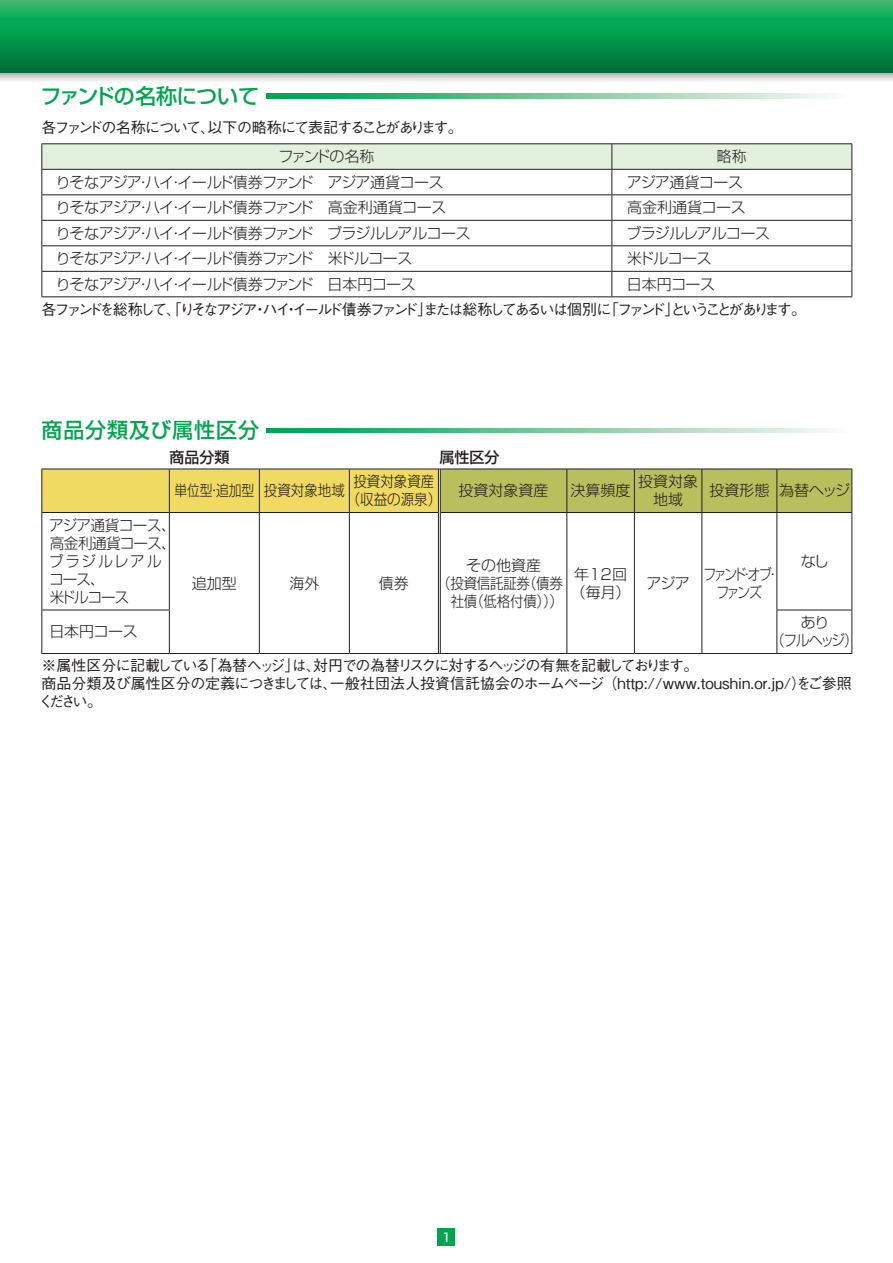
<style>
.page{position:relative;width:893px;height:1263px;background:#fff}
.page>*{position:absolute;margin:0;border:0;box-sizing:border-box;transform-origin:0 0}
.t1{font:500 21px "Shin Go Pr 5";letter-spacing:-.03em;color:#00a54f}
.t2{font:500 21px "Shin Go Pr 5";letter-spacing:.045em;color:#00a54f}
.t3{font:300 15px/18px "Shin Go Pr 5";letter-spacing:-.03em;color:#231f20;text-align:center}
.t4{font:500 15px/18px "Gothic BBB Pr 5";letter-spacing:-.03em;color:#231f20}
.t5{font:500 15px "Gothic BBB Pr 5";letter-spacing:-.18em;color:#231f20}
.t6{font:300 15px "Shin Go Pr 5";letter-spacing:-.05em;color:#231f20}
.t7{font:500 15px "Gothic BBB Pr 5";letter-spacing:-.1em;color:#231f20}
.t8{font:300 15px "Shin Go Pr 5";letter-spacing:-.03em;color:#231f20;scale:.9 1}
.t9{font:300 15px "Shin Go Pr 5";color:#231f20}
.t10{font:300 15px "Shin Go Pr 5";color:#231f20;scale:.85 1}
.t11{font:300 15px/18px "Shin Go Pr 5";color:#231f20;text-align:center;scale:.9 1}
.t12{font:300 15px/18px "Shin Go Pr 5";letter-spacing:-.18em;color:#231f20;text-align:center;scale:.85 1}
.t13{font:500 15px "Shin Go Pr 5";color:#231f20}
.t14{font:300 15px "Shin Go Pr 5";letter-spacing:-.095em;color:#231f20}
.t15{font:500 12px "Shin Go Pr 5";color:#fff}
</style>
<div class="page">
<div style="left:438px;top:1229px;width:17px;height:17px;background:#00a54f"></div>
<div style="left:0;top:0;width:893px;height:84px;background:#231f20;opacity:.5"></div>
<svg style="left:0;top:0;width:893px;height:72px;background:#09984f"></svg>
<svg style="left:266px;top:428px;width:565px;height:5px;background:#74ca9c"></svg>
<svg style="left:42px;top:470px;width:809px;height:42px;background:#d3cc5f"></svg>
<hr style="left:438px;top:469px;width:2px;height:43px;background:#fff">
<hr style="left:41px;top:469px;width:128px;height:1px;background:#231f20">
<hr style="left:41px;top:469px;width:1px;height:43px;background:#231f20">
<hr style="left:169px;top:469px;width:90px;height:1px;background:#231f20">
<hr style="left:169px;top:469px;width:1px;height:43px;background:#231f20">
<hr style="left:259px;top:469px;width:90px;height:1px;background:#231f20">
<hr style="left:259px;top:469px;width:1px;height:43px;background:#231f20">
<hr style="left:349px;top:469px;width:90px;height:1px;background:#231f20">
<hr style="left:349px;top:469px;width:1px;height:43px;background:#231f20">
<hr style="left:439px;top:469px;width:128px;height:1px;background:#231f20">
<hr style="left:567px;top:469px;width:67px;height:1px;background:#231f20">
<hr style="left:566px;top:469px;width:1px;height:43px;background:#231f20">
<hr style="left:634px;top:469px;width:68px;height:1px;background:#231f20">
<hr style="left:634px;top:469px;width:1px;height:43px;background:#231f20">
<hr style="left:702px;top:469px;width:75px;height:1px;background:#231f20">
<hr style="left:701px;top:469px;width:1px;height:43px;background:#231f20">
<hr style="left:777px;top:469px;width:75px;height:1px;background:#231f20">
<hr style="left:776px;top:469px;width:1px;height:43px;background:#231f20">
<hr style="left:851px;top:469px;width:1px;height:43px;background:#231f20">
<hr style="left:41px;top:512px;width:128px;height:1px;background:#231f20">
<hr style="left:41px;top:513px;width:1px;height:97px;background:#231f20">
<hr style="left:169px;top:512px;width:90px;height:1px;background:#231f20">
<hr style="left:169px;top:513px;width:1px;height:97px;background:#231f20">
<hr style="left:259px;top:512px;width:90px;height:1px;background:#231f20">
<hr style="left:259px;top:513px;width:1px;height:97px;background:#231f20">
<hr style="left:349px;top:512px;width:89px;height:1px;background:#231f20">
<hr style="left:349px;top:513px;width:1px;height:97px;background:#231f20">
<hr style="left:440px;top:512px;width:127px;height:1px;background:#231f20">
<hr style="left:567px;top:512px;width:67px;height:1px;background:#231f20">
<hr style="left:566px;top:513px;width:1px;height:97px;background:#231f20">
<hr style="left:634px;top:512px;width:68px;height:1px;background:#231f20">
<hr style="left:634px;top:513px;width:1px;height:97px;background:#231f20">
<hr style="left:702px;top:512px;width:75px;height:1px;background:#231f20">
<hr style="left:701px;top:513px;width:1px;height:97px;background:#231f20">
<hr style="left:777px;top:512px;width:75px;height:1px;background:#231f20">
<hr style="left:776px;top:513px;width:1px;height:97px;background:#231f20">
<hr style="left:851px;top:513px;width:1px;height:97px;background:#231f20">
<hr style="left:41px;top:610px;width:129px;height:1px;background:#231f20">
<hr style="left:41px;top:610px;width:1px;height:43px;background:#231f20">
<hr style="left:169px;top:610px;width:1px;height:43px;background:#231f20">
<hr style="left:259px;top:610px;width:1px;height:43px;background:#231f20">
<hr style="left:349px;top:610px;width:1px;height:43px;background:#231f20">
<hr style="left:566px;top:610px;width:1px;height:43px;background:#231f20">
<hr style="left:634px;top:610px;width:1px;height:43px;background:#231f20">
<hr style="left:701px;top:610px;width:1px;height:43px;background:#231f20">
<hr style="left:776px;top:610px;width:76px;height:1px;background:#231f20">
<hr style="left:776px;top:610px;width:1px;height:43px;background:#231f20">
<hr style="left:851px;top:610px;width:1px;height:43px;background:#231f20">
<hr style="left:41px;top:653px;width:128px;height:1px;background:#231f20">
<hr style="left:169px;top:653px;width:90px;height:1px;background:#231f20">
<hr style="left:259px;top:653px;width:90px;height:1px;background:#231f20">
<hr style="left:349px;top:653px;width:90px;height:1px;background:#231f20">
<hr style="left:439px;top:653px;width:128px;height:1px;background:#231f20">
<hr style="left:567px;top:653px;width:67px;height:1px;background:#231f20">
<hr style="left:634px;top:653px;width:68px;height:1px;background:#231f20">
<hr style="left:702px;top:653px;width:75px;height:1px;background:#231f20">
<hr style="left:777px;top:653px;width:75px;height:1px;background:#231f20">
<hr style="left:438px;top:469px;width:1px;height:43px;background:#231f20">
<hr style="left:440px;top:469px;width:1px;height:43px;background:#231f20">
<hr style="left:438px;top:512px;width:1px;height:98px;background:#231f20">
<hr style="left:440px;top:512px;width:1px;height:98px;background:#231f20">
<hr style="left:438px;top:610px;width:1px;height:43px;background:#231f20">
<hr style="left:440px;top:610px;width:1px;height:43px;background:#231f20">
<svg style="left:266px;top:94px;width:565px;height:4px;background:#74ca9c"></svg>
<hr style="left:41px;top:143px;width:571px;height:1px;background:#231f20">
<hr style="left:612px;top:143px;width:240px;height:1px;background:#231f20">
<svg style="left:41px;top:144px;width:811px;height:152px"></svg>
<hr style="left:41px;top:296px;width:571px;height:1px;background:#231f20">
<hr style="left:612px;top:296px;width:240px;height:1px;background:#231f20">
<h1 class="t1" style="left:40px;top:79px;width:220px">ファンドの名称について</h1>
<p class="t7" style="left:41px;top:115px;width:423px">各ファンドの名称について、以下の略称にて表記することがあります。</p>
<p class="t14" style="left:279px;top:144px;width:97px">ファンドの名称</p>
<p class="t3" style="left:717px;top:146px;width:31px">略称</p>
<p class="t3" style="left:56px;top:172px;width:389px">りそなアジア・ハイ・イールド債券ファンド　アジア通貨コース</p>
<p class="t3" style="left:627px;top:172px;width:118px">アジア通貨コース</p>
<p class="t3" style="left:56px;top:197px;width:392px">りそなアジア・ハイ・イールド債券ファンド　高金利通貨コース</p>
<p class="t9" style="left:627px;top:195px;width:120px">高金利通貨コース</p>
<p class="t6" style="left:56px;top:221px;width:416px">りそなアジア・ハイ・イールド債券ファンド　ブラジルレアルコース</p>
<p class="t3" style="left:627px;top:223px;width:145px">ブラジルレアルコース</p>
<p class="t6" style="left:56px;top:246px;width:358px">りそなアジア・ハイ・イールド債券ファンド　米ドルコース</p>
<p class="t3" style="left:627px;top:248px;width:86px">米ドルコース</p>
<p class="t3" style="left:56px;top:274px;width:362px">りそなアジア・ハイ・イールド債券ファンド　日本円コース</p>
<p class="t3" style="left:627px;top:274px;width:90px">日本円コース</p>
<p class="t5" style="left:41px;top:297px;width:766px">各ファンドを総称して、「りそなアジア・ハイ・イールド債券ファンド」または総称してあるいは個別に「ファンド」ということがあります。</p>
<h1 class="t2" style="left:41px;top:413px;width:219px">商品分類及び属性区分</h1>
<p class="t13" style="left:169px;top:445px;width:62px">商品分類</p>
<p class="t13" style="left:439px;top:445px;width:61px">属性区分</p>
<p class="t10" style="left:174px;top:478px;width:202px">単位型・追加型 投資対象地域</p>
<p class="t11" style="left:347px;top:471px;width:106px">投資対象資産（収益の源泉）</p>
<p class="t3" style="left:458px;top:480px;width:91px">投資対象資産</p>
<p class="t3" style="left:571px;top:480px;width:61px">決算頻度</p>
<p class="t3" style="left:638px;top:471px;width:61px">投資対象地域</p>
<p class="t9" style="left:709px;top:478px;width:142px">投資形態 為替ヘッジ</p>
<p class="t3" style="left:49px;top:515px;width:128px;text-align:left">アジア通貨コース、高金利通貨コース、ブラジルレアルコース、<br>米ドルコース</p>
<p class="t3" style="left:801px;top:551px;width:30px">なし</p>
<p class="t3" style="left:466px;top:555px;width:76px">その他資産</p>
<p class="t8" style="left:437px;top:571px;width:141px">（投資信託証券（債券</p>
<p class="t8" style="left:451px;top:589px;width:126px">社債（低格付債）））</p>
<p class="t3" style="left:571px;top:564px;width:61px;text-align:left">年12回（毎月）</p>
<p class="t3" style="left:647px;top:573px;width:45px">アジア</p>
<p class="t12" style="left:703px;top:564px;width:91px">ファンド・オブ・ファンズ</p>
<p class="t3" style="left:192px;top:573px;width:47px">追加型</p>
<p class="t3" style="left:289px;top:573px;width:31px">海外</p>
<p class="t3" style="left:379px;top:573px;width:31px">債券</p>
<p class="t3" style="left:49px;top:621px;width:90px">日本円コース</p>
<p class="t3" style="left:771px;top:612px;width:88px">あり<br>（フルヘッジ）</p>
<p class="t4" style="left:39px;top:655px;width:815px">※属性区分に記載している「為替ヘッジ」は、対円での為替リスクに対するヘッジの有無を記載しております。<br>商品分類及び属性区分の定義につきましては、一般社団法人投資信託協会のホームページ （http://www.toushin.or.jp/）をご参照ください。</p>
<p class="t15" style="left:442px;top:1227px;width:11px">1</p>
</div>
